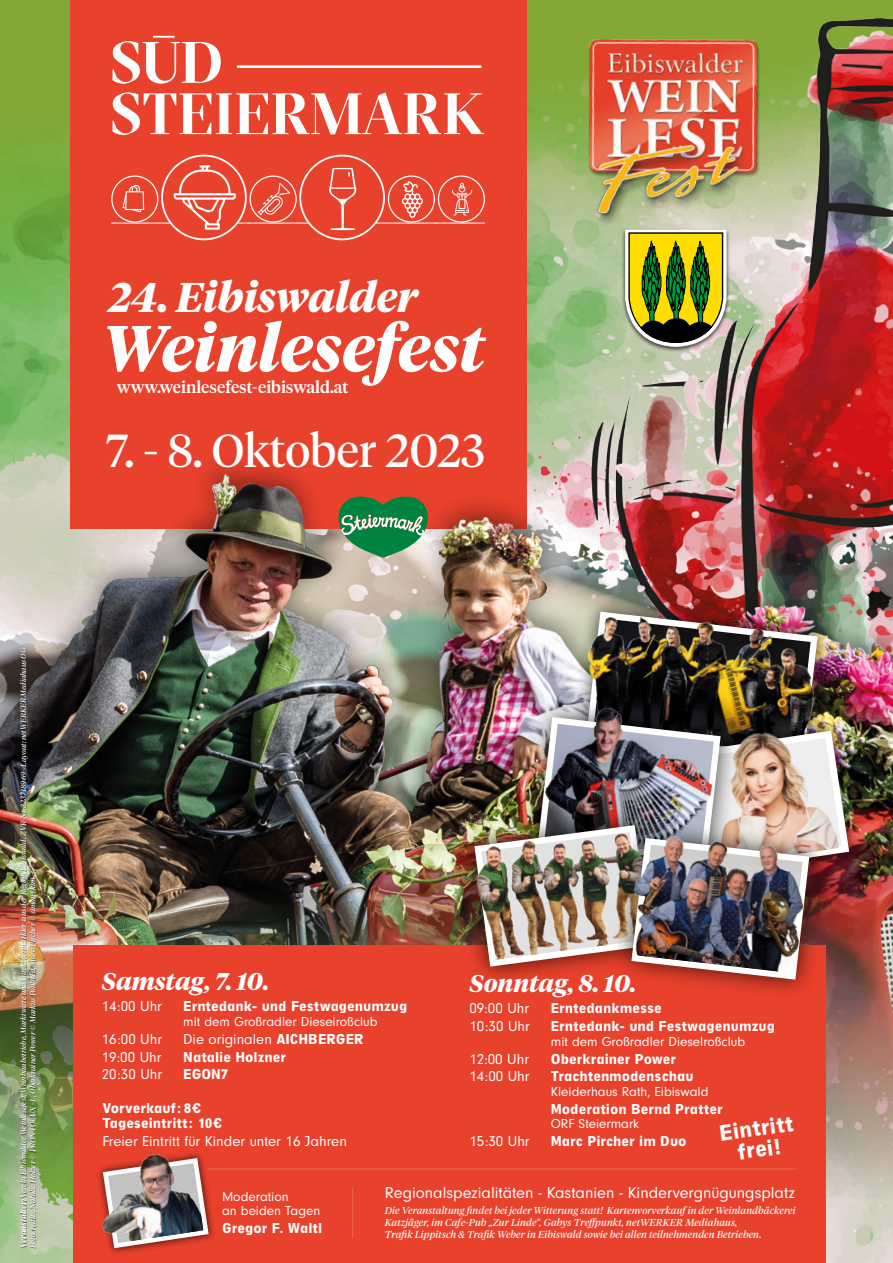
<style>
.page{position:relative;width:893px;height:1263px;background:#fff}
.page>*{position:absolute;margin:0;border:0;box-sizing:border-box;transform-origin:0 0}
.t1{font:italic 700 64.95px "Tiempos Headline";color:#fff}
.t2{font:46.05px "Tiempos Headline";color:#fff}
.t3{font:italic 700 41.4px "Tiempos Headline";color:#fff}
.t4{font:italic 700 24.15px "Tiempos Headline";color:#fff}
.t5{font:900 23.4px/21.1px "Neuzeit Grotesk Cond W01";color:#fff;text-align:center}
.t6{font:16.5px "Neuzeit Grotesk W01";color:#fff}
.t7{font:500 16.5px "Tiempos Headline";color:#fff}
.t8{font:900 15px/15.1px "Neuzeit Grotesk Cond W01";color:#fff}
.t9{font:15px "Neuzeit Grotesk W01";color:#fff}
.t10{font:13.65px/14.4px "Neuzeit Grotesk W01";color:#fff}
.t11{font:italic 10.05px/12px "Tiempos Headline";letter-spacing:.01em;color:#fff}
.t12{font:italic 7.5px/9px "Tiempos Headline";color:#fff}
.s1{font-weight:700}
.s2{font-family:"Neuzeit Grotesk Cond W01";font-weight:900}
</style>
<div class="page">
<svg style="left:0;top:0;width:893px;height:309px;background:#7caa3c"></svg>
<div style="left:70px;top:0;width:456px;height:529px;background:#e8412c"></div>
<svg style="left:113px;top:36px;width:371px;height:99px"></svg>
<img style="left:0;top:1198px;width:893px;height:65px">
<img style="left:526px;top:18px;width:367px;height:337px">
<img style="left:0;top:859px;width:893px;height:339px">
<div style="left:0;top:355px;width:893px;height:504px;background:#000;opacity:.4"></div>
<img style="left:0;top:362px;width:893px;height:481px">
<div style="left:73px;top:945px;width:752px;height:318px;background:#e8412c"></div>
<svg style="left:111px;top:155px;width:374px;height:85px"></svg>
<hr style="left:111px;top:223px;width:61px;height:1px;background:#fff">
<hr style="left:237px;top:223px;width:73px;height:1px;background:#fff">
<hr style="left:376px;top:223px;width:109px;height:1px;background:#fff">
<img style="left:573px;top:598px;width:260px;height:10px">
<img style="left:853px;top:719px;width:18px;height:151px">
<div style="left:96px;top:1151px;width:120px;height:104px;background:#000;opacity:.75"></div>
<svg style="left:100px;top:1155px;width:111px;height:96px"></svg>
<img style="left:96px;top:1151px;width:107px;height:94px">
<div style="left:455px;top:806px;width:215px;height:179px;background:#000;opacity:.75"></div>
<img style="left:462px;top:816px;width:9px;height:146px">
<img style="left:581px;top:40px;width:184px;height:189px">
<div style="left:612px;top:818px;width:217px;height:181px;background:#000;opacity:.75"></div>
<img style="left:471px;top:608px;width:382px;height:375px">
<img style="left:626px;top:828px;width:191px;height:146px">
<div style="left:20px;top:648px;width:17px;height:601px;background:#000;opacity:.6"></div>
<hr style="left:207px;top:1168px;width:589px;height:1px;background:#fff">
<hr style="left:352px;top:1188px;width:1px;height:50px;background:#fff">
<svg style="left:339px;top:497px;width:89px;height:61px;background:#519969"></svg>
<div style="left:621px;top:227px;width:110px;height:126px;background:#000;opacity:.75"></div>
<svg style="left:622px;top:228px;width:108px;height:121px;background:#969b39"></svg>
<h3 class="t3" style="left:108px;top:269px;width:311px">24. Eibiswalder</h3>
<h1 class="t1" style="left:101px;top:303px;width:385px">Weinlesefest</h1>
<h3 class="t7" style="left:117px;top:376px;width:233px">www.weinlesefest-eibiswald.at</h3>
<h2 class="t2" style="left:106px;top:419px;width:381px">7. - 8. Oktober 2023</h2>
<p class="t12" style="left:19px;top:1248px;width:601px;rotate:-90deg"><span class="s1">Veranstalter:</span> Verein Eibiswalder Weinlesefest, Weinbaubetriebe, Marktwirte und Direktvermarkter aus der Region Eibiswald, ZVR-Nr. 323718969 - Layout: netWERKER Mediahaus OG<br>Fotocredits: Natalie Holzer © PRONTOLUX - L, Oberkrainer Power © Markus Ponhold, Marc Pircher © simon+kim</p>
<h3 class="t4" style="left:102px;top:964px;width:169px">Samstag, 7. 10.</h3>
<h3 class="t9" style="left:102px;top:998px;width:62px">14:00 Uhr</h3>
<h3 class="t8" style="left:183px;top:998px;width:226px">Erntedank- und Festwagenumzug</h3>
<h3 class="t10" style="left:183px;top:1014px;width:196px">mit dem Großradler Dieselroßclub</h3>
<h3 class="t9" style="left:102px;top:1030px;width:62px">16:00 Uhr</h3>
<h3 class="t9" style="left:183px;top:1030px;width:182px">Die originalen <span class="s2">AICHBERGER</span></h3>
<h3 class="t9" style="left:102px;top:1048px;width:61px">19:00 Uhr</h3>
<h3 class="t8" style="left:183px;top:1049px;width:104px">Natalie Holzner</h3>
<h3 class="t9" style="left:102px;top:1066px;width:62px">20:30 Uhr</h3>
<h3 class="t8" style="left:183px;top:1066px;width:47px">EGON7</h3>
<h3 class="t8" style="left:102px;top:1100px;width:122px">Vorverkauf:8€<br>Tageseintritt: 10€</h3>
<h3 class="t9" style="left:102px;top:1132px;width:246px">Freier Eintritt für Kinder unter 16 Jahren</h3>
<h3 class="t4" style="left:469px;top:966px;width:168px">Sonntag, 8. 10.</h3>
<h3 class="t9" style="left:469px;top:1000px;width:61px">09:00 Uhr</h3>
<h3 class="t8" style="left:551px;top:1000px;width:112px">Erntedankmesse</h3>
<h3 class="t9" style="left:469px;top:1018px;width:62px">10:30 Uhr</h3>
<h3 class="t8" style="left:551px;top:1018px;width:226px">Erntedank- und Festwagenumzug</h3>
<h3 class="t10" style="left:551px;top:1034px;width:196px">mit dem Großradler Dieselroßclub</h3>
<h3 class="t9" style="left:469px;top:1050px;width:61px">12:00 Uhr</h3>
<h3 class="t8" style="left:551px;top:1051px;width:127px">Oberkrainer Power</h3>
<h3 class="t9" style="left:469px;top:1068px;width:62px">14:00 Uhr</h3>
<h3 class="t8" style="left:551px;top:1069px;width:144px">Trachtenmodenschau</h3>
<h3 class="t10" style="left:551px;top:1084px;width:159px">Kleiderhaus Rath, Eibiswald</h3>
<h3 class="t8" style="left:551px;top:1101px;width:173px">Moderation Bernd Pratter</h3>
<h3 class="t10" style="left:551px;top:1116px;width:90px">ORF Steiermark</h3>
<h3 class="t9" style="left:469px;top:1133px;width:62px">15:30 Uhr</h3>
<h3 class="t8" style="left:551px;top:1133px;width:137px">Marc Pircher im Duo</h3>
<h3 class="t5" style="left:718px;top:1122px;width:76px;rotate:-8deg">Eintritt frei!</h3>
<h3 class="t10" style="left:222px;top:1189px;width:100px">Moderation<br>an beiden Tagen</h3>
<h3 class="t8" style="left:222px;top:1220px;width:102px">Gregor F. Waltl</h3>
<h3 class="t6" style="left:385px;top:1184px;width:412px">Regionalspezialitäten - Kastanien - Kindervergnügungsplatz</h3>
<p class="t11" style="left:385px;top:1204px;width:412px">Die Veranstaltung findet bei jeder Witterung statt! Kartenvorverkauf in der Weinlandbäckerei<br>Katzjäger, im Cafe-Pub „Zur Linde“, Gabys Treffpunkt, netWERKER Mediahaus,<br>Trafik Lippitsch &amp; Trafik Weber in Eibiswald sowie bei allen teilnehmenden Betrieben.</p>
</div>
